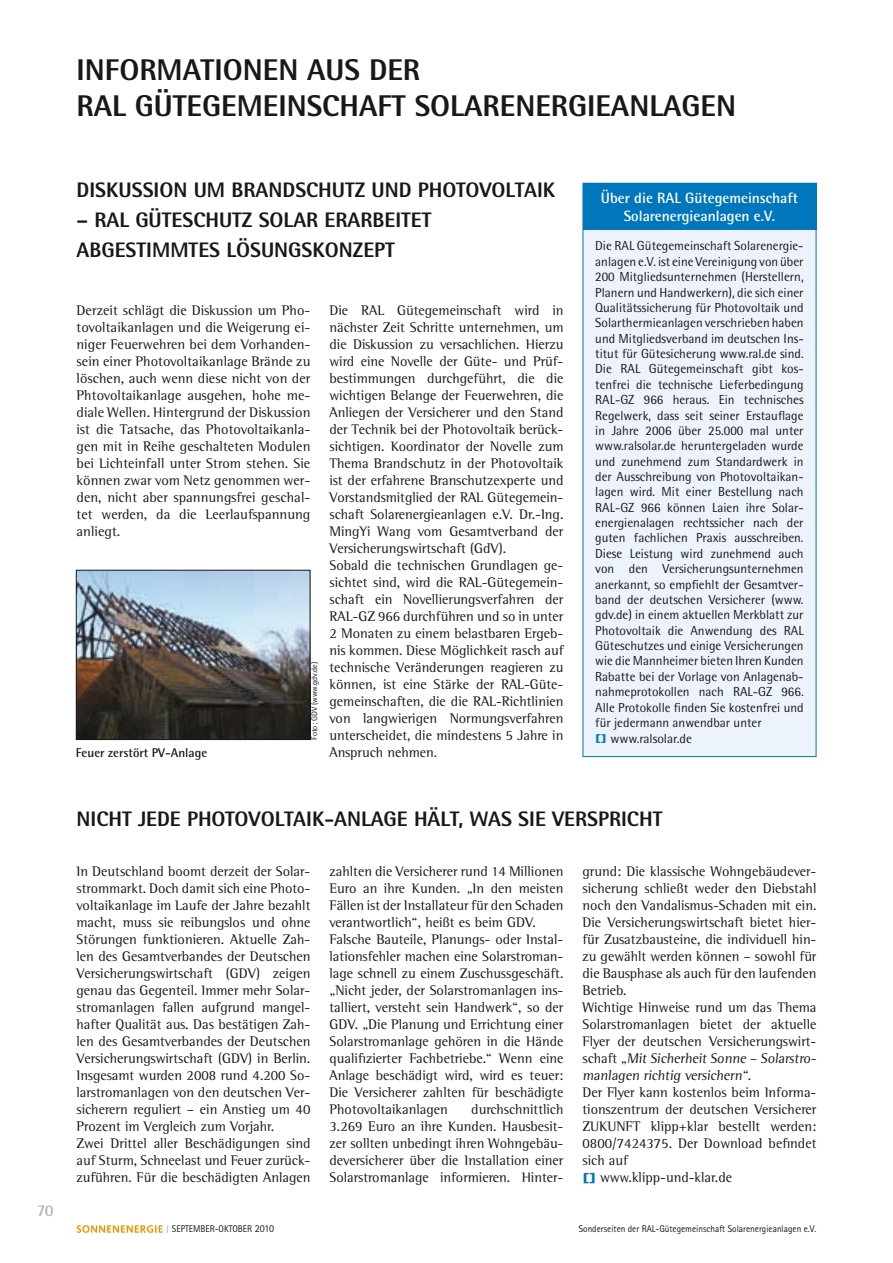
<style>
.page{position:relative;width:893px;height:1263px;background:#fff}
.page>*{position:absolute;margin:0;border:0;box-sizing:border-box;transform-origin:0 0}
.t1{font:800 30px/36px "Rotis Semi Sans Std";color:#1a171c}
.t2{font:800 21px/30px "Rotis Semi Sans Std";color:#1a171c}
.t3{font:700 16.5px "Rotis Semi Sans Std";color:#b1b3b4}
.t4{font:700 15px/17.2px "Rotis Semi Sans Std";color:#fff;text-align:center}
.t5{font:14.25px/17px "Rotis Semi Serif Std";color:#1a171c}
.t6{font:13.2px/15.5px "Rotis Semi Sans Std";color:#1a171c}
.t7{font:700 12.75px "Rotis Semi Sans Std";color:#1a171c}
.t8{font:9.75px "Rotis Sans Serif Std";color:#1a171c;scale:.95 1}
.t9{font:8.25px "Rotis Semi Sans Std";color:#1a171c}
.s1{font-family:"Arial";font-weight:700;font-size:9.45px;color:#0076bd}
.s2{font-family:"Arial";font-weight:700;font-size:11.25px;color:#0076bd}
.s3{font-size:10.8px;color:#b1b3b4}
.s4{font-size:10.65px}
</style>
<div class="page">
<svg style="left:77px;top:1225px;width:86px;height:8px"></svg>
<img style="left:78px;top:572px;width:230px;height:166px">
<div style="left:76px;top:570px;width:234px;height:170px;border:1px solid #1a171c"></div>
<div style="left:583px;top:183px;width:233px;height:574px;background:#edf3fa"></div>
<div style="left:583px;top:183px;width:233px;height:47px;background:#0076bd"></div>
<h1 class="t1" style="left:77px;top:51px;width:345px">INFORMATIONEN AUS DER<br>RAL</h1>
<h1 class="t1" style="left:135px;top:87px;width:603px">GÜTEGEMEINSCHAFT SOLARENERGIEANLAGEN</h1>
<p class="t3" style="left:37px;top:1200px;width:18px">70</p>
<h2 class="t2" style="left:77px;top:175px;width:480px">DISKUSSION UM BRANDSCHUTZ UND PHOTOVOLTAIK</h2>
<h2 class="t2" style="left:77px;top:205px;width:30px">– RAL</h2>
<h2 class="t2" style="left:77px;top:205px;width:357px;text-indent:59px">GÜTESCHUTZ SOLAR ERARBEITET<br>ABGESTIMMTES LÖSUNGSKONZEPT</h2>
<p class="t5" style="left:77px;top:301px;width:235px;text-align:justify">Derzeit schlägt die Diskussion um Pho&shy;tovoltaikanlagen und die Weigerung ei&shy;niger Feuerwehren bei dem Vorhanden&shy;sein einer Photovoltaikanlage Brände zu löschen, auch wenn diese nicht von der Phtovoltaikanlage ausgehen, hohe me&shy;diale Wellen. Hintergrund der Diskussion ist die Tatsache, das Photovoltaikanla&shy;gen mit in Reihe geschalteten Modulen bei Lichteinfall unter Strom stehen. Sie können zwar vom Netz genommen wer&shy;den, nicht aber spannungsfrei geschal&shy;tet werden, da die Leerlaufspannung anliegt.</p>
<p class="t5" style="left:330px;top:301px;width:235px">Die RAL Gütegemeinschaft wird in nächster Zeit Schritte unternehmen, um die Diskussion zu versachlichen. Hierzu wird eine Novelle der Güte- und Prüf&shy;bestimmungen durchgeführt, die die wichtigen Belange der Feuerwehren, die Anliegen der Versicherer und den Stand der Technik bei der Photovoltaik berück&shy;sichtigen. Koordinator der Novelle zum Thema Brandschutz in der Photovoltaik ist der erfahrene Branschutzexperte und Vorstandsmitglied der RAL Gütegemein&shy;schaft Solarenergieanlagen e.V. Dr.-Ing.<br>MingYi Wang vom Gesamtverband der Versicherungswirtschaft (GdV).<br>Sobald die technischen Grundlagen ge&shy;sichtet sind, wird die RAL-Gütegemein&shy;schaft ein Novellierungsverfahren der RAL-GZ 966 durchführen und so in unter 2 Monaten zu einem belastbaren Ergeb&shy;nis kommen. Diese Möglichkeit rasch auf technische Veränderungen reagieren zu können, ist eine Stärke der RAL-Güte&shy;gemeinschaften, die die RAL-Richtlinien von langwierigen Normungsverfahren unterscheidet, die mindestens 5 Jahre in Anspruch nehmen.</p>
<p class="t9" style="left:309px;top:740px;width:80px;rotate:-90deg">Foto: GDV (www.gdv.de)</p>
<p class="t7" style="left:76px;top:745px;width:133px">Feuer zerstört PV-Anlage</p>
<p class="t4" style="left:601px;top:189px;width:199px">Über die RAL Gütegemeinschaft<br>Solarenergieanlagen e.V.</p>
<p class="t6" style="left:595px;top:238px;width:210px">Die RAL Gütegemeinschaft Solarenergie&shy;anlagen e.V. ist eine Vereinigung von über 200 Mitgliedsunternehmen (Herstellern, Planern und Handwerkern), die sich einer Qualitätssicherung für Photovoltaik und Solarthermieanlagen verschrieben haben und Mitgliedsverband im deutschen I ns&shy;titut für Gütesicherung www.ral.de sind.<br>Die RAL Gütegemeinschaft gibt kos&shy;tenfrei die technische Lieferbedingung RAL-GZ 966 heraus. Ein technisches Regelwerk, dass seit seiner Erstauflage in Jahre 2006 über 25.000 mal unter www.ralsolar.de heruntergeladen wurde und zunehmend zum Standardwerk in der Ausschreibung von Photovoltaikan&shy;lagen wird. Mit einer Bestellung nach RAL-GZ 966 können Laien ihre Solar&shy;energienalagen rechtssicher nach der guten fachlichen Praxis ausschreiben.<br>Diese Leistung wird zunehmend auch von den Versicherungsunternehmen anerkannt, so empfiehlt der Gesamtver&shy;band der deutschen Versicherer (www. gdv.de) in einem aktuellen Merkblatt zur Photovoltaik die Anwendung des RAL Güteschutzes und einige Versicherungen wie die Mannheimer bieten I hren Kunden Rabatte bei der Vorlage von Anlagenab&shy;nahmeprotokollen nach RAL-GZ 966.<br>Alle Protokolle finden Sie kostenfrei und für jedermann anwendbar unter<br><span class="s1">[]</span> www.ralsolar.de</p>
<h2 class="t2" style="left:77px;top:804px;width:587px">NICHT JEDE PHOTOVOLTAIK-ANLAGE HÄLT, WAS SIE VERSPRICHT</h2>
<p class="t5" style="left:77px;top:863px;width:235px">In Deutschland boomt derzeit der Solar&shy;strommarkt. Doch damit sich eine Photo&shy;voltaikanlage im Laufe der Jahre bezahlt macht, muss sie reibungslos und ohne Störungen funktionieren. Aktuelle Zah&shy;len des Gesamtverbandes der Deutschen Versicherungswirtschaft (GDV) zeigen genau das Gegenteil. Immer mehr Solar&shy;stromanlagen fallen aufgrund mangel&shy;hafter Qualität aus. Das bestätigen Zah&shy;len des Gesamtverbandes der Deutschen Versicherungswirtschaft (GDV) in Berlin.<br>Insgesamt wurden 2008 rund 4.200 So&shy;larstromanlagen von den deutschen Ver&shy;sicherern reguliert – ein Anstieg um 40<br>Prozent im Vergleich zum Vorjahr.<br>Zwei Drittel aller Beschädigungen sind auf Sturm, Schneelast und Feuer zurück&shy;zuführen. Für die beschädigten Anlagen</p>
<p class="t5" style="left:330px;top:863px;width:235px">zahlten die Versicherer rund 14 Millionen Euro an ihre Kunden. „In den meisten Fällen ist der Installateur für den Schaden verantwortlich“, heißt es beim GDV.<br>Falsche Bauteile, Planungs- oder Instal&shy;lationsfehler machen eine Solarstroman&shy;lage schnell zu einem Zuschussgeschäft. „Nicht jeder, der Solarstromanlagen ins&shy;talliert, versteht sein Handwerk“, so der GDV. „Die Planung und Errichtung einer Solarstromanlage gehören in die Hände qualifizierter Fachbetriebe.“ Wenn eine Anlage beschädigt wird, wird es teuer:<br>Die Versicherer zahlten für beschädigte Photovoltaikanlagen</p>
<p class="t5" style="left:330px;top:1101px;width:235px;text-align:justify;text-indent:142px">durchschnittlich 3.269 Euro an ihre Kunden. Hausbesit&shy;zer sollten unbedingt ihren Wohngebäu&shy;deversicherer über die Installation einer Solarstromanlage informieren. Hinter-</p>
<p class="t5" style="left:583px;top:863px;width:237px">grund: Die klassische Wohngebäudever&shy;sicherung schließt weder den Diebstahl noch den Vandalismus-Schaden mit ein.<br>Die Versicherungswirtschaft bietet hier&shy;für Zusatzbausteine, die individuell hin&shy;zu gewählt werden können – sowohl für die Bausphase als auch für den laufenden Betrieb.<br>Wichtige Hinweise rund um das Thema Solarstromanlagen bietet der aktuelle Flyer der deutschen Versicherungswirt&shy;schaft „Mit Sicherheit Sonne – Solarstro&shy;manlagen richtig versichern“.<br>Der Flyer kann kostenlos beim Informa&shy;tionszentrum der deutschen Versicherer ZUKUNFT klipp+klar bestellt werden:<br>0800/7424375. Der Download befindet sich auf<br><span class="s2">[]</span> www.klipp-und-klar.de</p>
<p class="t8" style="left:166px;top:1223px;width:115px"><span class="s3">I</span> September-Oktober <span class="s4">2010</span></p>
<p class="t8" style="left:579px;top:1223px;width:252px">Sonderseiten der RAL-Gütegemeinschaft Solarenergieanlagen e.V.</p>
</div>
